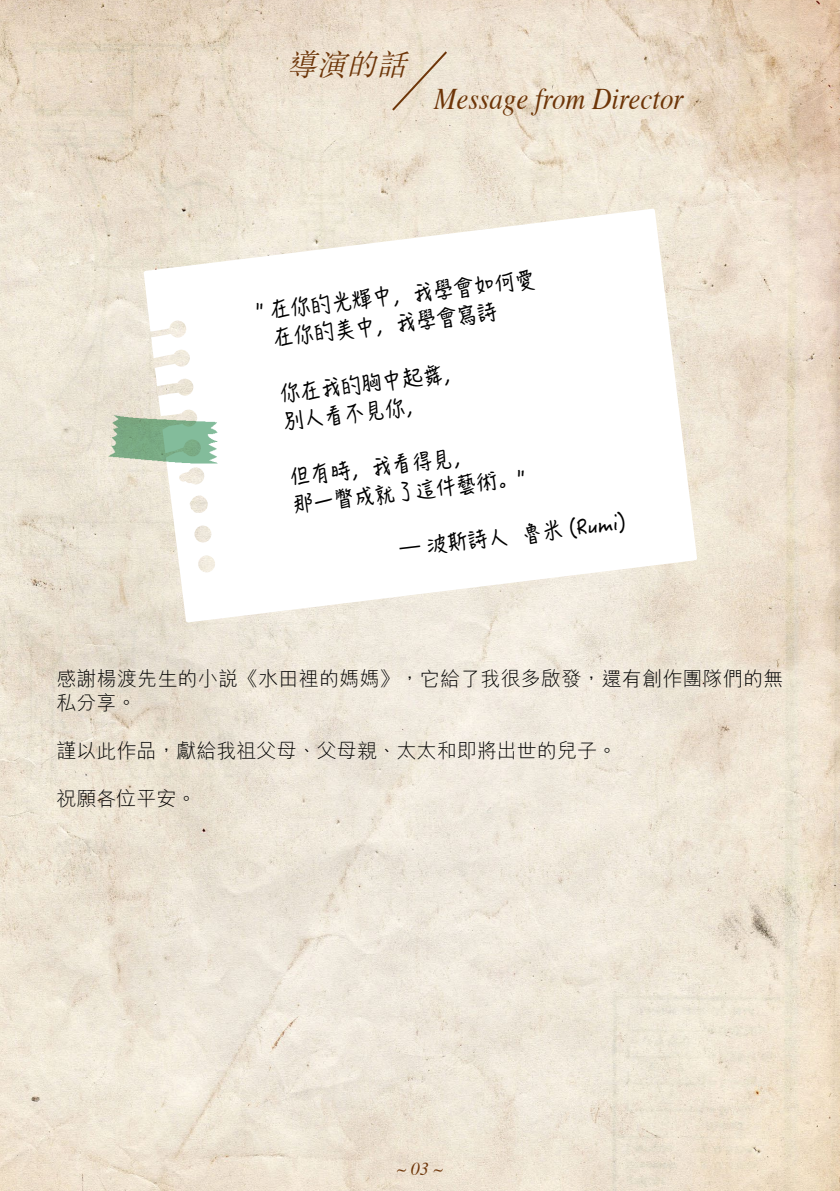
<style>
.page{position:relative;width:840px;height:1191px;background:#fff}
.page>*{position:absolute;margin:0;border:0;box-sizing:border-box;transform-origin:0 0}
.t1{font:italic 30px "Times";color:#6d3508;scale:.9 1}
.t2{font:italic 300 30px "M Sung";color:#6d3508}
.t3{font:300 20px/24px "M Hei HK";letter-spacing:.01em;color:#000}
.t4{font:20px/28px "Hanzi Pen SC W5";color:#000}
.t5{font:italic 18px "Times";color:#6d3508}
</style>
<div class="page">
<img style="left:0;top:0;width:839px;height:1191px">
<svg style="left:390px;top:49px;width:59px;height:64px;background:#e7dbc9"></svg>
<svg style="left:143px;top:209px;width:553px;height:413px"></svg>
<img style="left:108px;top:415px;width:109px;height:48px">
<h1 class="t2" style="left:286px;top:49px;width:130px">導演的話</h1>
<h1 class="t1" style="left:433px;top:73px;width:279px">Message from Director</h1>
<p class="t4" style="left:268px;top:296px;width:268px;text-indent:-14px;rotate:-7deg">" 在你的光輝中，我學會如何愛在你的美中，我學會寫詩</p>
<p class="t4" style="left:278px;top:379px;width:186px;rotate:-7deg">你在我的胸中起舞，別人看不見你，</p>
<p class="t4" style="left:288px;top:463px;width:235px;rotate:-7deg">但有時，我看得見，<br>那一瞥成就了這件藝術。"</p>
<p class="t4" style="left:398px;top:535px;width:228px;rotate:-7deg">— 波斯詩人 魯米 (Rumi)</p>
<p class="t3" style="left:56px;top:666px;width:728px">感謝楊渡先生的小說《水田裡的媽媽》，它給了我很多啟發，還有創作團隊們的無私分享。</p>
<p class="t3" style="left:56px;top:738px;width:562px">謹以此作品，獻給我祖父母、父母親、太太和即將出世的兒子。</p>
<p class="t3" style="left:56px;top:786px;width:141px">祝願各位平安。</p>
<p class="t5" style="left:396px;top:1153px;width:48px">~ 03 ~</p>
</div>
